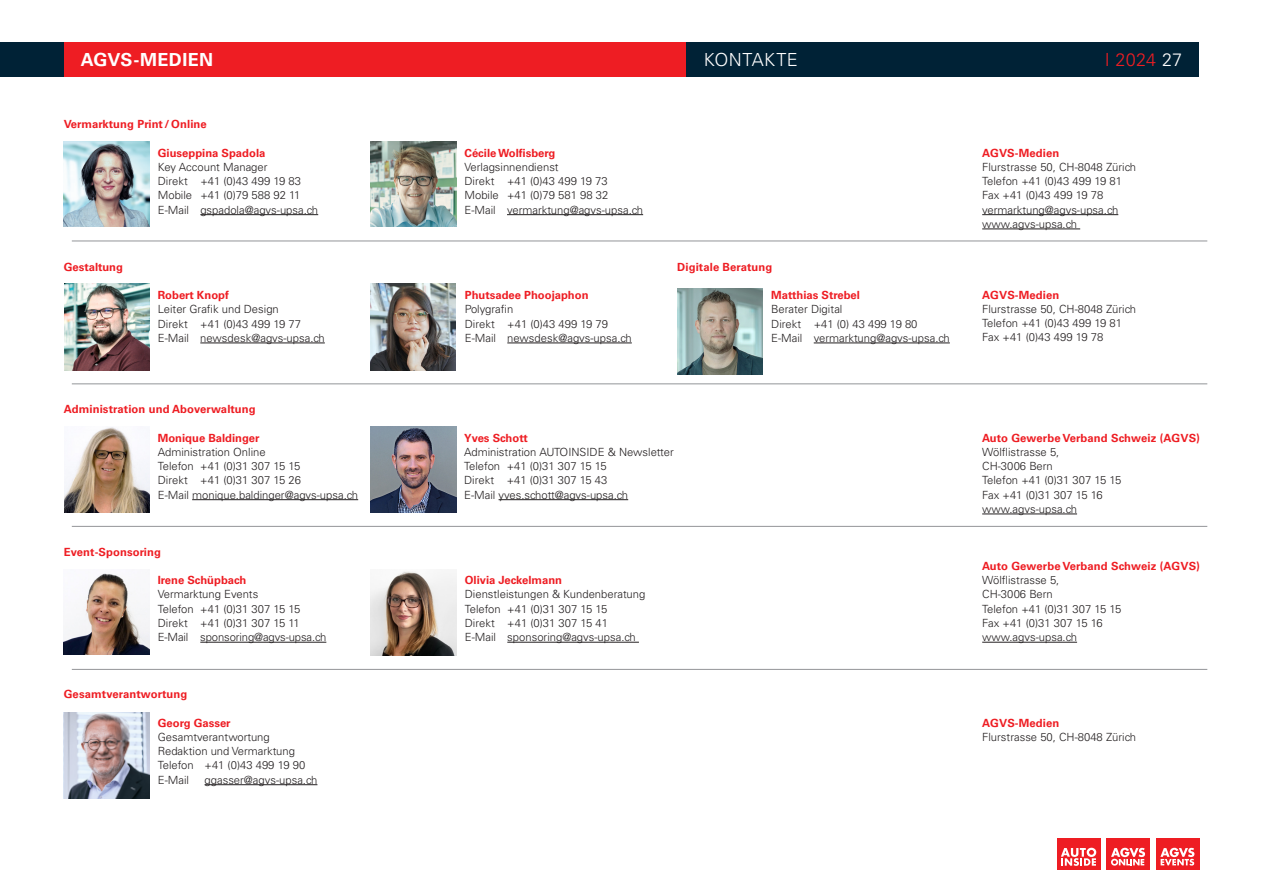
<style>
.page{position:relative;width:1263px;height:893px;background:#fff}
.page>*{position:absolute;margin:0;border:0;box-sizing:border-box;transform-origin:0 0}
.t1{font:700 18px "Univers LT Std";letter-spacing:.025em;color:#fff}
.t2{font:300 18px "Univers LT Std";letter-spacing:.03em;color:#fff}
.t3{font:300 18px "Univers LT Std";letter-spacing:.015em;color:#ee1d23}
.t4{font:300 11.25px/14.2px "Univers LT Std";color:#231f20}
.t5{font:700 11.25px "Univers LT Std";color:#ee1d23}
.s1{color:#fff}
</style>
<div class="page">
<div style="left:0;top:43px;width:64px;height:34px;background:#002236"></div>
<div style="left:64px;top:43px;width:623px;height:34px;background:#ee1d23"></div>
<div style="left:687px;top:43px;width:512px;height:34px;background:#002236"></div>
<img style="left:64px;top:712px;width:85px;height:86px">
<img style="left:64px;top:573px;width:85px;height:81px">
<img style="left:370px;top:571px;width:86px;height:84px">
<img style="left:64px;top:427px;width:86px;height:86px">
<img style="left:370px;top:426px;width:86px;height:87px">
<img style="left:64px;top:284px;width:86px;height:86px">
<img style="left:370px;top:284px;width:86px;height:86px">
<hr style="left:200px;top:343px;width:125px;height:1px;background:#231f20">
<hr style="left:507px;top:343px;width:125px;height:1px;background:#231f20">
<hr style="left:192px;top:499px;width:166px;height:1px;background:#231f20">
<hr style="left:499px;top:499px;width:129px;height:1px;background:#231f20">
<hr style="left:200px;top:642px;width:126px;height:1px;background:#231f20">
<hr style="left:205px;top:784px;width:112px;height:1px;background:#231f20">
<hr style="left:507px;top:642px;width:132px;height:1px;background:#231f20">
<hr style="left:982px;top:514px;width:95px;height:1px;background:#231f20">
<hr style="left:982px;top:642px;width:95px;height:1px;background:#231f20">
<div style="left:1057px;top:838px;width:43px;height:31px;background:#ee1d23"></div>
<svg style="left:1061px;top:848px;width:35px;height:18px"></svg>
<div style="left:1106px;top:838px;width:44px;height:31px;background:#ee1d23"></div>
<svg style="left:1111px;top:848px;width:34px;height:18px"></svg>
<div style="left:1156px;top:838px;width:43px;height:31px;background:#ee1d23"></div>
<svg style="left:1160px;top:848px;width:34px;height:18px"></svg>
<img style="left:64px;top:141px;width:85px;height:86px">
<img style="left:370px;top:141px;width:86px;height:86px">
<img style="left:677px;top:289px;width:86px;height:85px">
<hr style="left:200px;top:214px;width:118px;height:1px;background:#231f20">
<hr style="left:507px;top:214px;width:136px;height:1px;background:#231f20">
<hr style="left:814px;top:343px;width:136px;height:1px;background:#231f20">
<hr style="left:982px;top:214px;width:136px;height:1px;background:#231f20">
<hr style="left:982px;top:229px;width:98px;height:1px;background:#231f20">
<hr style="left:72px;top:241px;width:1135px;height:1px;background:#939598">
<hr style="left:72px;top:384px;width:1135px;height:1px;background:#939598">
<hr style="left:72px;top:526px;width:1135px;height:1px;background:#939598">
<hr style="left:72px;top:669px;width:1135px;height:1px;background:#939598">
<h1 class="t1" style="left:81px;top:49px;width:134px">AGVS-MEDIEN</h1>
<h1 class="t2" style="left:704px;top:49px;width:96px">KONTAKTE</h1>
<h1 class="t3" style="left:1105px;top:49px;width:79px">I 2024 <span class="s1">27</span></h1>
<p class="t5" style="left:64px;top:117px;width:145px">Vermarktung Print /Online</p>
<p class="t5" style="left:64px;top:260px;width:61px">Gestaltung</p>
<p class="t5" style="left:158px;top:146px;width:109px">Giuseppina Spadola</p>
<p class="t4" style="left:158px;top:160px;width:162px">Key Account Manager<br>Direkt +41 (0)43 499 19 83<br>Mobile +41 (0)79 588 92 11<br>E-Mail gspadola@agvs-upsa.ch</p>
<p class="t5" style="left:158px;top:288px;width:73px">Robert Knopf</p>
<p class="t4" style="left:158px;top:302px;width:169px">Leiter Grafik und Design<br>Direkt +41 (0)43 499 19 77<br>E-Mail newsdesk@agvs-upsa.ch</p>
<p class="t5" style="left:64px;top:402px;width:193px">Administration und Aboverwaltung</p>
<p class="t5" style="left:158px;top:431px;width:103px">Monique Baldinger</p>
<p class="t4" style="left:158px;top:445px;width:202px">Administration Online<br>Telefon +41 (0)31 307 15 15<br>Direkt +41 (0)31 307 15 26<br>E-Mail monique.baldinger@agvs-upsa.ch</p>
<p class="t5" style="left:64px;top:545px;width:99px">Event-Sponsoring</p>
<p class="t5" style="left:158px;top:573px;width:90px">Irene Schüpbach</p>
<p class="t4" style="left:158px;top:587px;width:170px">Vermarktung Events<br>Telefon +41 (0)31 307 15 15<br>Direkt +41 (0)31 307 15 11<br>E-Mail sponsoring@agvs-upsa.ch</p>
<p class="t5" style="left:64px;top:687px;width:125px">Gesamtverantwortung</p>
<p class="t5" style="left:158px;top:716px;width:74px">Georg Gasser</p>
<p class="t4" style="left:158px;top:730px;width:149px">Gesamtverantwortung<br>Redaktion und Vermarktung<br>Telefon +41 (0)43 499 19 90<br>E-Mail</p>
<p class="t4" style="left:205px;top:772px;width:114px">ggasser@agvs-upsa.ch</p>
<p class="t5" style="left:464px;top:146px;width:93px">Cécile Wolfisberg</p>
<p class="t4" style="left:464px;top:160px;width:180px">Verlagsinnendienst<br>Direkt +41 (0)43 499 19 73<br>Mobile +41 (0)79 581 98 32<br>E-Mail vermarktung@agvs-upsa.ch</p>
<p class="t5" style="left:465px;top:288px;width:125px">Phutsadee Phoojaphon</p>
<p class="t4" style="left:465px;top:302px;width:169px">Polygrafin<br>Direkt +41 (0)43 499 19 79<br>E-Mail newsdesk@agvs-upsa.ch</p>
<p class="t5" style="left:677px;top:260px;width:97px">Digitale Beratung</p>
<p class="t5" style="left:771px;top:288px;width:90px">Matthias Strebel</p>
<p class="t4" style="left:771px;top:302px;width:180px">Berater Digital<br>Direkt +41 (0) 43 499 19 80<br>E-Mail vermarktung@agvs-upsa.ch</p>
<p class="t5" style="left:982px;top:146px;width:79px">AGVS-Medien</p>
<p class="t4" style="left:982px;top:160px;width:155px">Flurstrasse 50, CH-8048 Zürich<br>Telefon +41 (0)43 499 19 81<br>Fax +41 (0)43 499 19 78 vermarktung@agvs-upsa.ch www.agvs-upsa.ch</p>
<p class="t5" style="left:982px;top:288px;width:79px">AGVS-Medien</p>
<p class="t4" style="left:982px;top:302px;width:155px">Flurstrasse 50, CH-8048 Zürich<br>Telefon +41 (0)43 499 19 81<br>Fax +41 (0)43 499 19 78</p>
<p class="t5" style="left:464px;top:431px;width:65px">Yves Schott</p>
<p class="t4" style="left:464px;top:445px;width:211px">Administration AUTOINSIDE &amp; Newsletter<br>Telefon +41 (0)31 307 15 15<br>Direkt +41 (0)31 307 15 43<br>E-Mail yves.schott@agvs-upsa.ch</p>
<p class="t5" style="left:465px;top:573px;width:99px">Olivia Jeckelmann</p>
<p class="t4" style="left:465px;top:587px;width:182px">Dienstleistungen &amp; Kundenberatung<br>Telefon +41 (0)31 307 15 15<br>Direkt +41 (0)31 307 15 41<br>E-Mail sponsoring@agvs-upsa.ch</p>
<p class="t5" style="left:982px;top:431px;width:219px">Auto Gewerbe Verband Schweiz (AGVS)</p>
<p class="t4" style="left:982px;top:445px;width:141px">Wölflistrasse 5,<br>CH-3006 Bern<br>Telefon +41 (0)31 307 15 15<br>Fax +41 (0)31 307 15 16 www.agvs-upsa.ch</p>
<p class="t5" style="left:982px;top:559px;width:219px">Auto Gewerbe Verband Schweiz (AGVS)</p>
<p class="t4" style="left:982px;top:573px;width:141px">Wölflistrasse 5,<br>CH-3006 Bern<br>Telefon +41 (0)31 307 15 15<br>Fax +41 (0)31 307 15 16 www.agvs-upsa.ch</p>
<p class="t5" style="left:982px;top:716px;width:79px">AGVS-Medien</p>
<p class="t4" style="left:982px;top:730px;width:155px">Flurstrasse 50, CH-8048 Zürich</p>
</div>
